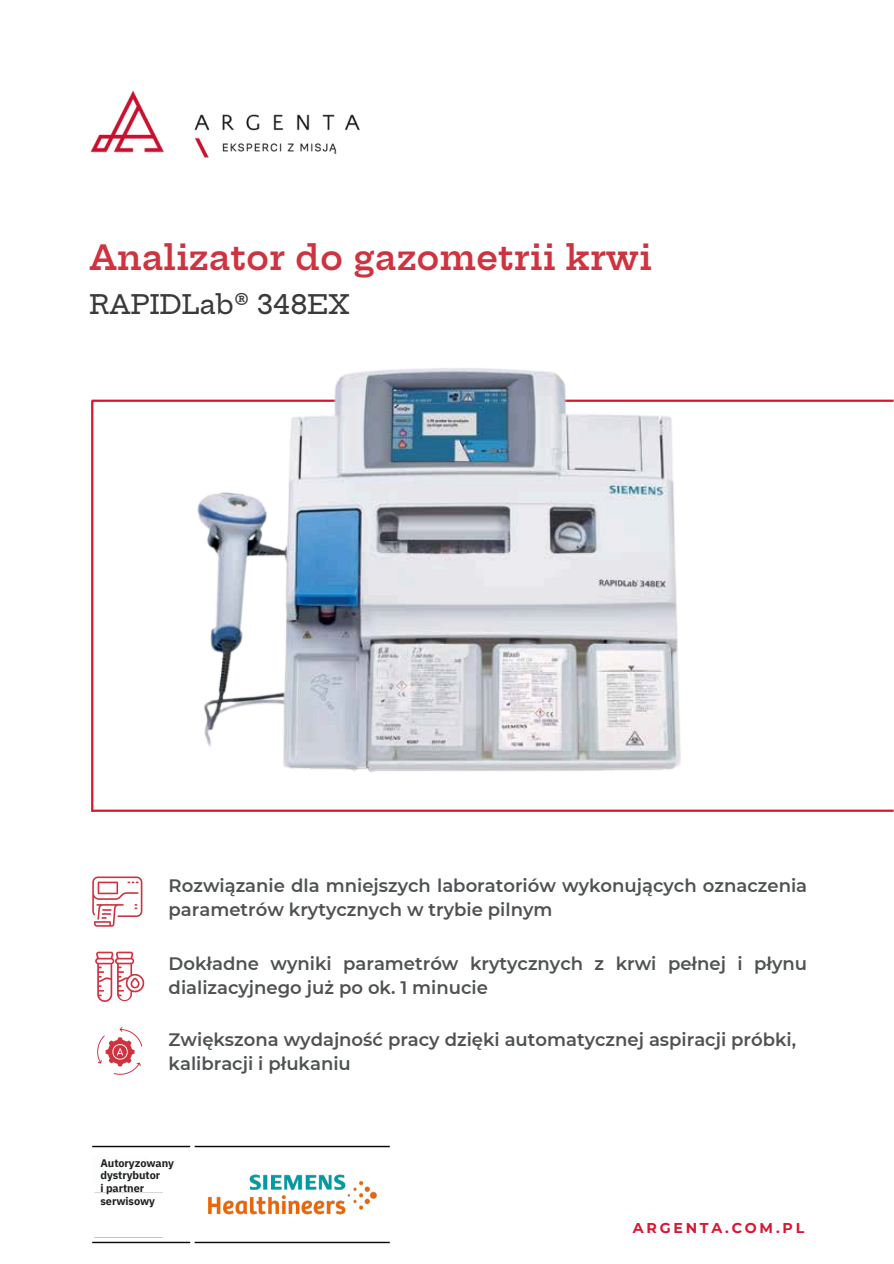
<style>
.page{position:relative;width:894px;height:1264px;background:#fff}
.page>*{position:absolute;margin:0;border:0;box-sizing:border-box;transform-origin:0 0}
.t1{font:600 33.9px "Hepta Slab";color:#ce333f}
.t2{font:500 26.4px "Hepta Slab";color:#393b3b}
.t3{font:600 18px/23.7px "Montserrat";color:#4f5253}
.t4{font:700 14.25px "Montserrat";letter-spacing:.195em;color:#d7172f}
.t5{font:700 10.95px/12.8px "IBM Plex Sans";letter-spacing:-.005em;color:#231f20}
</style>
<div class="page">
<hr style="left:91px;top:401px;width:2px;height:410px;background:#d7172f">
<hr style="left:92px;top:399px;width:801px;height:3px;background:#d7172f">
<img style="left:90px;top:90px;width:270px;height:68px">
<img style="left:92px;top:1145px;width:298px;height:99px">
<div style="left:92px;top:1156px;width:56px;height:26px;background:#fcfefd"></div>
<hr style="left:92px;top:809px;width:801px;height:2px;background:#d7172f">
<img style="left:105px;top:368px;width:747px;height:444px">
<svg style="left:97px;top:1027px;width:45px;height:48px"></svg>
<svg style="left:95px;top:951px;width:49px;height:50px"></svg>
<svg style="left:92px;top:876px;width:50px;height:50px"></svg>
<p class="t1" style="left:89px;top:236px;width:564px">Analizator do gazometrii krwi</p>
<p class="t2" style="left:89px;top:288px;width:262px">RAPIDLab® 348EX</p>
<h2 class="t3" style="left:168px;top:872px;width:640px;line-height:24.8px">Rozwiązanie dla mniejszych laboratoriów wykonujących oznaczenia parametrów krytycznych w trybie pilnym</h2>
<p class="t3" style="left:168px;top:951px;width:640px">Dokładne wyniki parametrów krytycznych z krwi pełnej i płynu dializacyjnego już po ok. 1 minucie</p>
<p class="t3" style="left:168px;top:1027px;width:629px">Zwiększona wydajność pracy dzięki automatycznej aspiracji próbki, kalibracji i płukaniu</p>
<p class="t5" style="left:100px;top:1155px;width:75px">Autoryzowany dystrybutor</p>
<h1 class="t5" style="left:100px;top:1181px;width:56px">i partner serwisowy</h1>
<p class="t4" style="left:632px;top:1218px;width:173px">ARGENTA.COM.PL</p>
</div>
